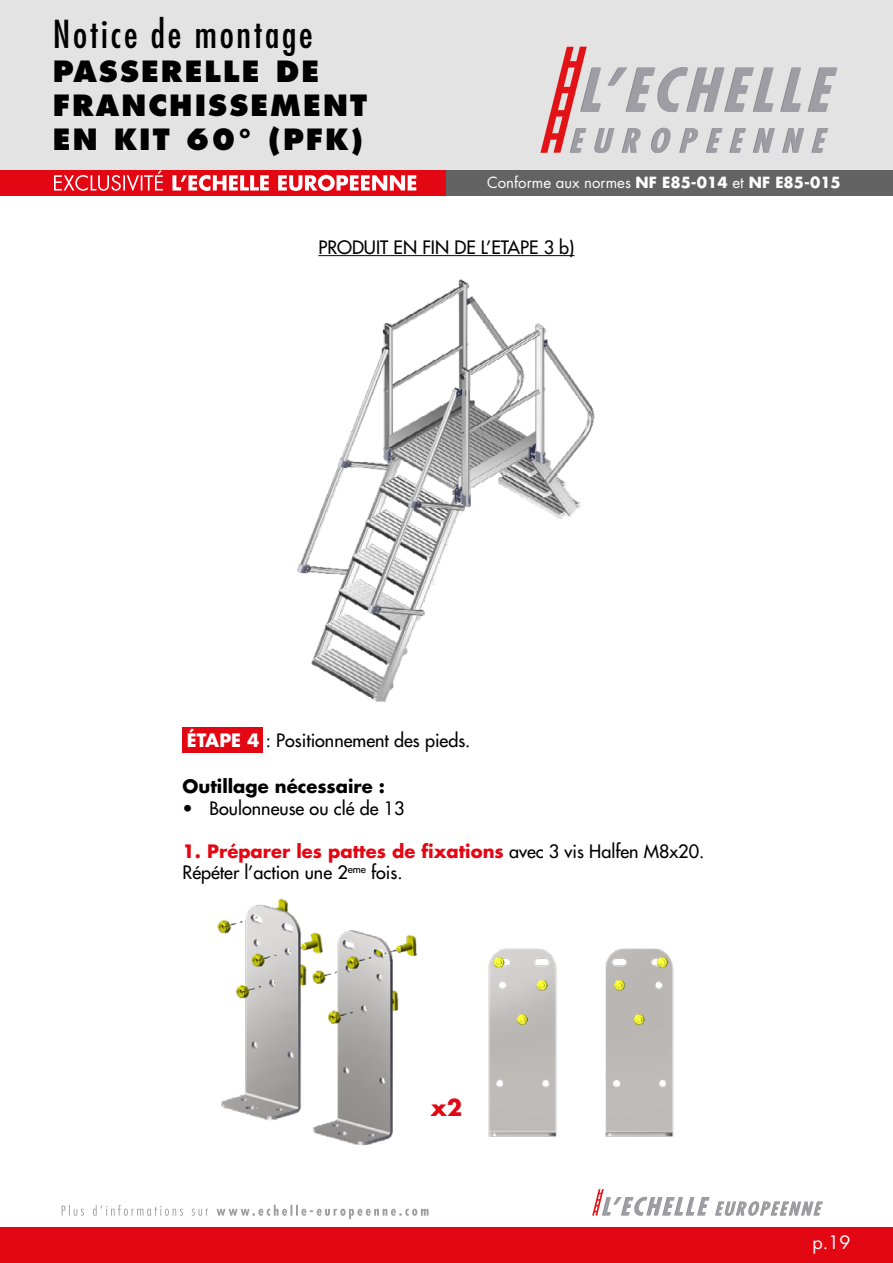
<style>
.page{position:relative;width:893px;height:1263px;background:#fff}
.page>*{position:absolute;margin:0;border:0;box-sizing:border-box;transform-origin:0 0}
.t1{font:condensed 37.5px "Futura Std";letter-spacing:.075em;color:#000}
.t2{font:800 28.5px/34.2px "Futura Std";letter-spacing:.075em;color:#000}
.t3{font:700 22.5px "Futura Std";color:#e30613}
.t4{font:500 18px/21.6px "Futura Std";color:#000}
.t5{font:700 18px "Futura Std";color:#000}
.t6{font:18px "Futura Std";color:#fff}
.t7{font:15px "Futura Std";color:#fff}
.s1{font-size:27px}
.s2{font-weight:700}
.s3{font-weight:700;color:#fff}
.s4{font-weight:700;color:#e30613}
</style>
<div class="page">
<div style="left:0;top:0;width:893px;height:171px;background:#e3e3e3"></div>
<svg style="left:540px;top:47px;width:297px;height:106px"></svg>
<div style="left:0;top:170px;width:446px;height:26px;background:#e30613"></div>
<div style="left:446px;top:170px;width:447px;height:26px;background:#646363"></div>
<svg style="left:54px;top:170px;width:362px;height:21px"></svg>
<div style="left:0;top:1227px;width:893px;height:36px;background:#e30613"></div>
<svg style="left:592px;top:1189px;width:231px;height:27px"></svg>
<svg style="left:62px;top:1205px;width:367px;height:14px"></svg>
<hr style="left:318px;top:255px;width:257px;height:1px;background:#000">
<img style="left:297px;top:279px;width:298px;height:423px">
<div style="left:183px;top:727px;width:80px;height:25px;background:#e30613"></div>
<img style="left:217px;top:898px;width:200px;height:248px">
<img style="left:488px;top:948px;width:186px;height:189px">
<h1 class="t1" style="left:53px;top:11px;width:262px">Notice de montage</h1>
<h2 class="t2" style="left:53px;top:54px;width:316px">PASSERELLE DE<br>FRANCHISSEMENT<br>EN KIT 60° (PFK<span class="s1">)</span></h2>
<p class="t7" style="left:487px;top:173px;width:355px">Conforme aux normes <span class="s2">NF E85-014</span> et <span class="s2">NF E85-015</span></p>
<p class="t4" style="left:318px;top:236px;width:258px">PRODUIT EN FIN DE L’ETAPE 3 b)</p>
<p class="t4" style="left:187px;top:730px;width:285px"><span class="s3">ÉTAPE 4</span> : Positionnement des pieds.</p>
<p class="t5" style="left:183px;top:774px;width:204px">Outillage nécessaire :</p>
<p class="t4" style="left:183px;top:797px;width:223px">• Boulonneuse ou clé de 13</p>
<p class="t4" style="left:183px;top:840px;width:523px"><span class="s4">1. Préparer les pattes de fixations</span> avec 3 vis Halfen M8x20.<br>Répéter l’action une 2<sup>eme</sup> fois.</p>
<p class="t3" style="left:431px;top:1092px;width:33px">x2</p>
<p class="t6" style="left:812px;top:1230px;width:40px">p.19</p>
</div>
